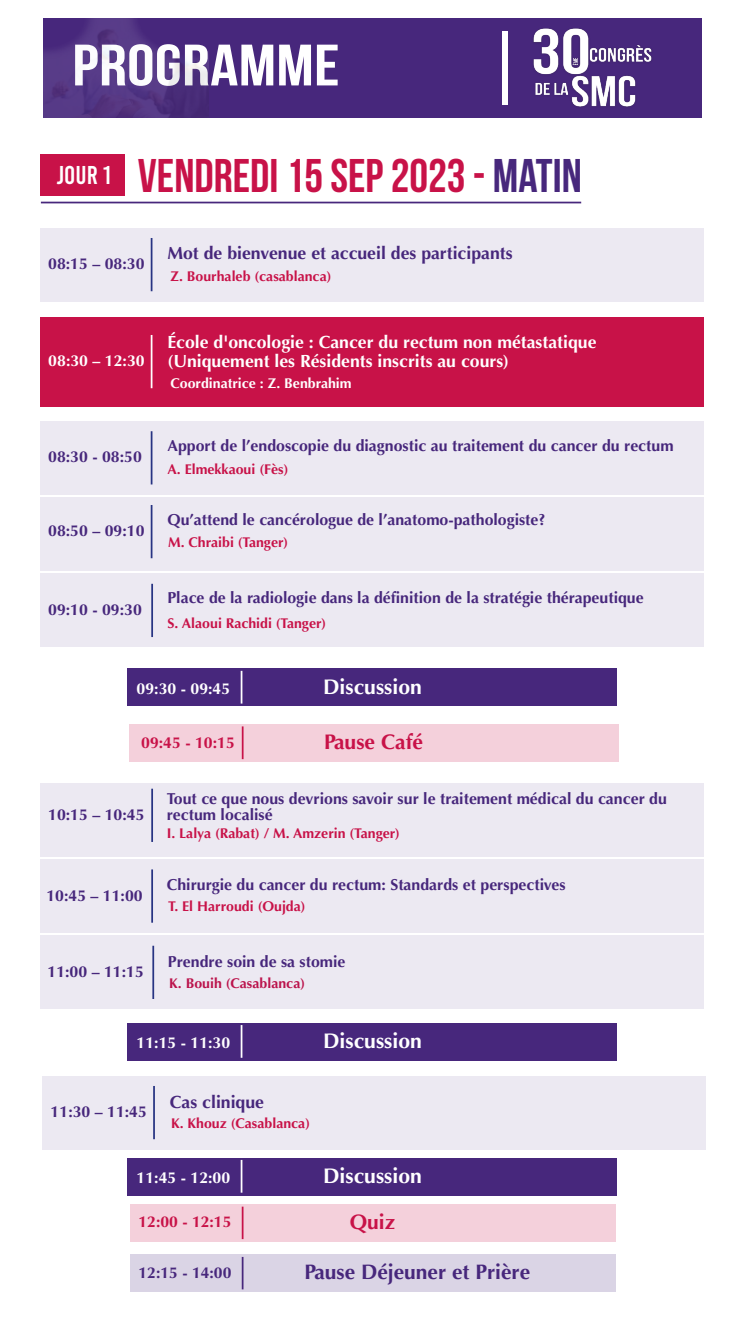
<style>
.page{position:relative;width:745px;height:1329px;background:#fff}
.page>*{position:absolute;margin:0;border:0;box-sizing:border-box;transform-origin:0 0}
.t1{font:700 58.27px "Bebas Neue";letter-spacing:.005em;color:#fff;scale:1.18 1}
.t2{font:700 47.25px "Bebas Neue";color:#c81248}
.t3{font:700 21.18px "Optima";color:#fff}
.t4{font:700 21.18px "Optima";color:#c81248}
.t5{font:700 21px "Optima";color:#47277c}
.t6{font:700 21px "Optima";color:#c81248}
.t7{font:700 17.68px/19.4px "Optima";color:#fff}
.t8{font:700 17.68px "Optima";color:#47277c}
.t9{font:700 15.92px/15.9px "Optima";color:#47277c}
.t10{font:700 15.92px "Optima";color:#fff}
.t11{font:700 15.92px "Optima";color:#c81248}
.t12{font:700 15.75px "Optima";color:#c81248}
.t13{font:700 15.75px "Optima";color:#47277c}
.t14{font:700 14.17px "Optima";color:#c81248}
.t15{font:700 14.17px "Optima";color:#fff}
.s1{color:#47277c}
</style>
<div class="page">
<hr style="left:41px;top:202px;width:540px;height:1px;background:#47277c">
<div style="left:41px;top:154px;width:84px;height:42px;background:#c81248"></div>
<div style="left:40px;top:228px;width:664px;height:73px;background:#ece9f2"></div>
<hr style="left:151px;top:238px;width:1px;height:53px;background:#283483">
<div style="left:40px;top:317px;width:664px;height:89px;background:#c81248"></div>
<hr style="left:151px;top:335px;width:1px;height:53px;background:#fff">
<div style="left:128px;top:669px;width:488px;height:37px;background:#47277c"></div>
<hr style="left:240px;top:671px;width:2px;height:32px;background:#fff">
<div style="left:40px;top:421px;width:664px;height:73px;background:#ece9f2"></div>
<hr style="left:151px;top:431px;width:1px;height:53px;background:#283483">
<div style="left:40px;top:497px;width:664px;height:74px;background:#ece9f2"></div>
<hr style="left:151px;top:505px;width:1px;height:53px;background:#283483">
<div style="left:40px;top:574px;width:664px;height:73px;background:#ece9f2"></div>
<hr style="left:151px;top:584px;width:2px;height:53px;background:#283483">
<div style="left:129px;top:724px;width:488px;height:37px;background:#f4d0db"></div>
<hr style="left:242px;top:726px;width:1px;height:33px;background:#c81248">
<div style="left:40px;top:783px;width:664px;height:73px;background:#ece9f2"></div>
<hr style="left:151px;top:788px;width:2px;height:54px;background:#283483">
<div style="left:40px;top:859px;width:664px;height:73px;background:#ece9f2"></div>
<hr style="left:151px;top:869px;width:2px;height:53px;background:#283483">
<div style="left:40px;top:935px;width:664px;height:74px;background:#ece9f2"></div>
<hr style="left:152px;top:945px;width:2px;height:54px;background:#283483">
<div style="left:128px;top:1023px;width:488px;height:37px;background:#47277c"></div>
<hr style="left:240px;top:1025px;width:2px;height:32px;background:#fff">
<div style="left:42px;top:1076px;width:663px;height:73px;background:#ece9f2"></div>
<hr style="left:153px;top:1086px;width:2px;height:53px;background:#283483">
<div style="left:128px;top:1157px;width:488px;height:38px;background:#47277c"></div>
<hr style="left:240px;top:1159px;width:2px;height:33px;background:#fff">
<div style="left:130px;top:1204px;width:484px;height:37px;background:#f4d0db"></div>
<hr style="left:241px;top:1206px;width:2px;height:33px;background:#c81248">
<div style="left:130px;top:1254px;width:484px;height:37px;background:#dad4e5"></div>
<hr style="left:241px;top:1256px;width:2px;height:33px;background:#47277c">
<div style="left:43px;top:18px;width:658px;height:100px;background:#47277c"></div>
<img style="left:43px;top:18px;width:165px;height:99px">
<div style="left:502px;top:31px;width:5px;height:74px;background:#fff"></div>
<img style="left:533px;top:28px;width:119px;height:79px">
<h1 class="t1" style="left:72px;top:31px;width:228px">PROGRAMME</h1>
<h2 class="t2" style="left:56px;top:148px;width:526px"><sup>JOUR</sup> <sup>1</sup> VENDREDI 15 SEP 2023 - <span class="s1">MATIN</span></h2>
<p class="t9" style="left:48px;top:256px;width:98px">08:15 – 08:30</p>
<p class="t10" style="left:48px;top:351px;width:98px">08:30 – 12:30</p>
<p class="t9" style="left:48px;top:449px;width:95px">08:30 - 08:50</p>
<p class="t9" style="left:48px;top:523px;width:98px">08:50 – 09:10</p>
<p class="t9" style="left:48px;top:602px;width:95px">09:10 - 09:30</p>
<p class="t8" style="left:167px;top:243px;width:346px">Mot de bienvenue et accueil des participants</p>
<p class="t14" style="left:170px;top:268px;width:162px">Z. Bourhaleb (casablanca)</p>
<p class="t7" style="left:167px;top:332px;width:430px">École d'oncologie : Cancer du rectum non métastatique (Uniquement les Résidents inscrits au cours)</p>
<p class="t15" style="left:170px;top:375px;width:183px">Coordinatrice : Z. Benbrahim</p>
<p class="t9" style="left:167px;top:438px;width:507px">Apport de l’endoscopie du diagnostic au traitement du cancer du rectum</p>
<p class="t14" style="left:167px;top:461px;width:122px">A. Elmekkaoui (Fès)</p>
<p class="t9" style="left:167px;top:512px;width:379px">Qu’attend le cancérologue de l’anatomo-pathologiste?</p>
<p class="t14" style="left:168px;top:534px;width:122px">M. Chraibi (Tanger)</p>
<p class="t9" style="left:167px;top:590px;width:477px">Place de la radiologie dans la définition de la stratégie thérapeutique</p>
<p class="t14" style="left:167px;top:614px;width:160px">S. Alaoui Rachidi (Tanger)</p>
<p class="t10" style="left:136px;top:679px;width:95px">09:30 - 09:45</p>
<h3 class="t3" style="left:323px;top:674px;width:100px">Discussion</h3>
<p class="t11" style="left:141px;top:734px;width:95px">09:45 - 10:15</p>
<h3 class="t4" style="left:324px;top:730px;width:100px">Pause Café</h3>
<p class="t9" style="left:48px;top:806px;width:98px">10:15 – 10:45</p>
<p class="t9" style="left:46px;top:887px;width:98px">10:45 – 11:00</p>
<p class="t9" style="left:47px;top:963px;width:98px">11:00 – 11:15</p>
<p class="t9" style="left:166px;top:790px;width:501px">Tout ce que nous devrions savoir sur le traitement médical du cancer du rectum localisé</p>
<p class="t14" style="left:166px;top:825px;width:235px">I. Lalya (Rabat) / M. Amzerin (Tanger)</p>
<p class="t9" style="left:167px;top:877px;width:400px">Chirurgie du cancer du rectum: Standards et perspectives</p>
<p class="t14" style="left:168px;top:898px;width:139px">T. El Harroudi (Oujda)</p>
<p class="t9" style="left:168px;top:953px;width:179px">Prendre soin de sa stomie</p>
<p class="t14" style="left:169px;top:974px;width:137px">K. Bouih (Casablanca)</p>
<p class="t10" style="left:136px;top:1033px;width:95px">11:15 - 11:30</p>
<h3 class="t3" style="left:323px;top:1028px;width:100px">Discussion</h3>
<p class="t9" style="left:51px;top:1104px;width:98px">11:30 – 11:45</p>
<p class="t8" style="left:170px;top:1091px;width:96px">Cas clinique</p>
<p class="t14" style="left:171px;top:1115px;width:140px">K. Khouz (Casablanca)</p>
<p class="t10" style="left:136px;top:1168px;width:95px">11:45 - 12:00</p>
<h3 class="t3" style="left:323px;top:1163px;width:100px">Discussion</h3>
<p class="t12" style="left:138px;top:1213px;width:94px">12:00 - 12:15</p>
<h3 class="t6" style="left:349px;top:1209px;width:47px">Quiz</h3>
<p class="t13" style="left:138px;top:1263px;width:94px">12:15 - 14:00</p>
<h3 class="t5" style="left:304px;top:1260px;width:227px">Pause Déjeuner et Prière</h3>
</div>
